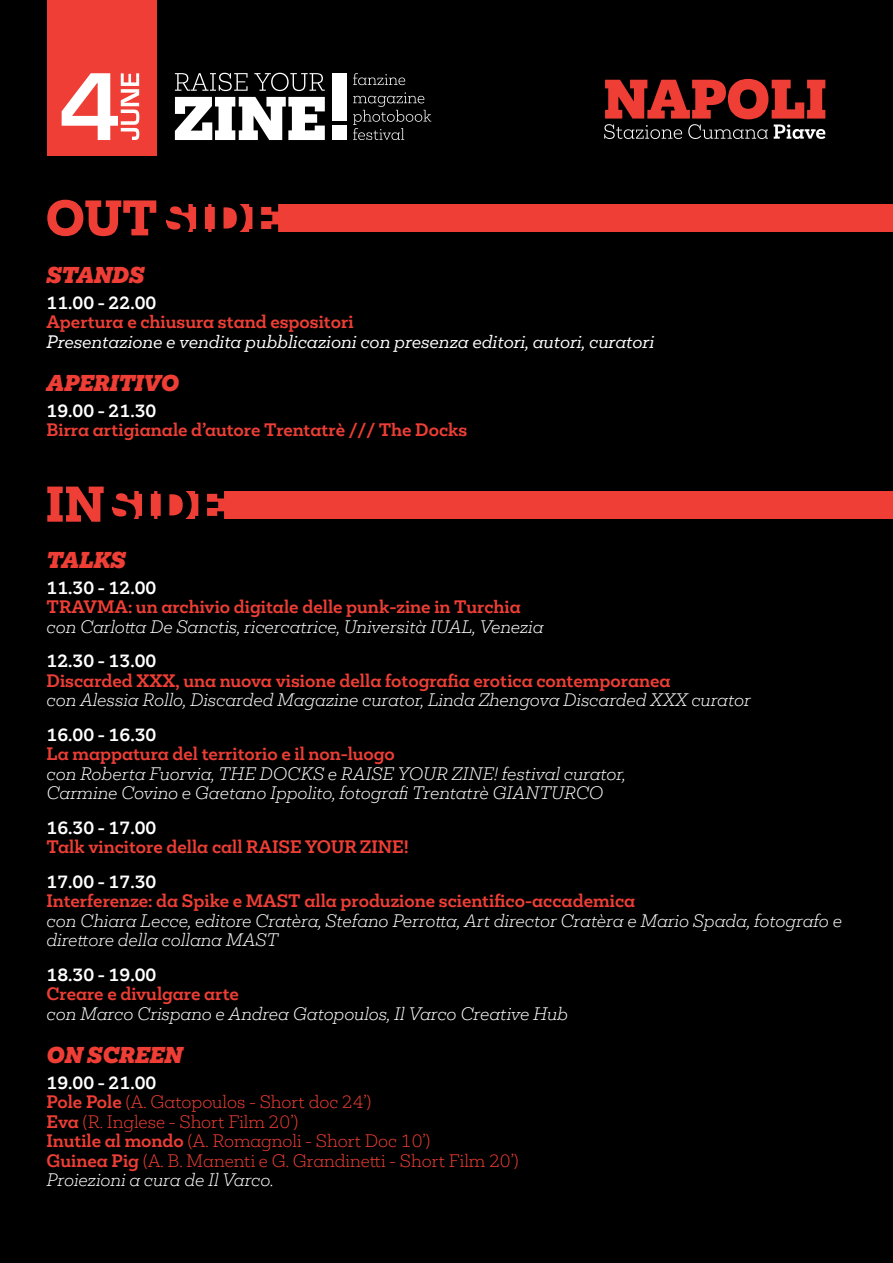
<style>
.page{position:relative;width:893px;height:1263px;background:#000}
.page>*{position:absolute;margin:0;border:0;box-sizing:border-box;transform-origin:0 0}
.t1{font:italic 900 21px "Mokoko";color:#ee3e35}
.t2{font:italic 300 16.5px/19.5px "Mokoko";color:#fff}
.t3{font:700 16.5px "Mokoko";color:#ee3e35}
.t4{font:300 16.5px/19.5px "Mokoko";color:#ee3e35}
.t5{font:700 16.5px "Mokoko";color:#fff}
.t6{font:italic 16.5px "Mokoko";color:#fff}
.s1{font-weight:700;color:#fff}
.s2{font-weight:700}
.s3{font-style:italic;color:#fff}
</style>
<div class="page">
<div style="left:113px;top:491px;width:780px;height:27px;background:#ee3e35"></div>
<svg style="left:47px;top:487px;width:177px;height:35px"></svg>
<div style="left:167px;top:204px;width:726px;height:27px;background:#ee3e35"></div>
<svg style="left:47px;top:200px;width:231px;height:36px"></svg>
<svg style="left:175px;top:73px;width:73px;height:18px"></svg>
<svg style="left:254px;top:73px;width:71px;height:18px"></svg>
<svg style="left:175px;top:97px;width:150px;height:43px"></svg>
<div style="left:332px;top:126px;width:14px;height:14px;background:#fff"></div>
<div style="left:332px;top:73px;width:14px;height:47px;background:#fff"></div>
<svg style="left:353px;top:73px;width:52px;height:12px"></svg>
<svg style="left:353px;top:92px;width:78px;height:48px"></svg>
<div style="left:47px;top:0;width:110px;height:155px;background:#ee3e35"></div>
<svg style="left:604px;top:79px;width:221px;height:60px"></svg>
<svg style="left:62px;top:73px;width:77px;height:67px"></svg>
<p class="t1" style="left:47px;top:261px;width:99px">STANDS</p>
<p class="t5" style="left:47px;top:291px;width:111px">11.00 - 22.00</p>
<p class="t3" style="left:47px;top:311px;width:309px">Apertura e chiusura stand espositori</p>
<p class="t6" style="left:47px;top:330px;width:609px">Presentazione e vendita pubblicazioni con presenza editori, autori, curatori</p>
<p class="t1" style="left:47px;top:369px;width:134px">APERITIVO</p>
<p class="t5" style="left:47px;top:399px;width:111px">19.00 - 21.30</p>
<p class="t3" style="left:47px;top:419px;width:422px">Birra artigianale d’autore Trentatrè /// The Docks</p>
<p class="t1" style="left:47px;top:546px;width:81px">TALKS</p>
<p class="t5" style="left:47px;top:576px;width:111px">11.30 - 12.00</p>
<p class="t3" style="left:47px;top:596px;width:476px">TRAVMA: un archivio digitale delle punk-zine in Turchia</p>
<p class="t2" style="left:47px;top:616px;width:499px">con Carlotta De Sanctis, ricercatrice, Università IUAL, Venezia</p>
<p class="t5" style="left:47px;top:650px;width:111px">12.30 - 13.00</p>
<p class="t3" style="left:47px;top:669px;width:626px">Discarded XXX, una nuova visione della fotografia erotica contemporanea</p>
<p class="t2" style="left:47px;top:690px;width:706px">con Alessia Rollo, Discarded Magazine curator, Linda Zhengova Discarded XXX curator</p>
<p class="t5" style="left:47px;top:723px;width:111px">16.00 - 16.30</p>
<p class="t3" style="left:47px;top:743px;width:350px">La mappatura del territorio e il non-luogo</p>
<p class="t2" style="left:47px;top:763px;width:581px">con Roberta Fuorvia, THE DOCKS e RAISE YOUR ZINE! festival curator,<br>Carmine Covino e Gaetano Ippolito, fotografi Trentatrè GIANTURCO</p>
<p class="t5" style="left:47px;top:816px;width:111px">16.30 - 17.00</p>
<p class="t3" style="left:47px;top:836px;width:364px">Talk vincitore della call RAISE YOUR ZINE!</p>
<p class="t5" style="left:47px;top:870px;width:111px">17.00 - 17.30</p>
<p class="t3" style="left:47px;top:890px;width:590px">Interferenze: da Spike e MAST alla produzione scientifico-accademica</p>
<p class="t2" style="left:47px;top:910px;width:797px">con Chiara Lecce, editore Cratèra, Stefano Perrotta, Art director Cratèra e Mario Spada, fotografo e direttore della collana MAST</p>
<p class="t5" style="left:47px;top:963px;width:111px">18.30 - 19.00</p>
<p class="t3" style="left:47px;top:983px;width:194px">Creare e divulgare arte</p>
<p class="t2" style="left:47px;top:1003px;width:523px">con Marco Crispano e Andrea Gatopoulos, Il Varco Creative Hub</p>
<p class="t1" style="left:47px;top:1041px;width:137px">ON SCREEN</p>
<p class="t4" style="left:47px;top:1072px;width:474px"><span class="s1">19.00 - 21.00<br></span><span class="s2">Pole Pole</span> (A. Gatopoulos - Short doc 24’)<br><span class="s2">Eva</span> (R. Inglese - Short Film 20’)<br><span class="s2">Inutile al mondo</span> (A. Romagnoli - Short Doc 10’)<br><span class="s2">Guinea Pig</span> (A. B. Manenti e G. Grandinetti - Short Film 20’)<br><span class="s3">Proiezioni a cura de Il Varco.</span></p>
</div>
